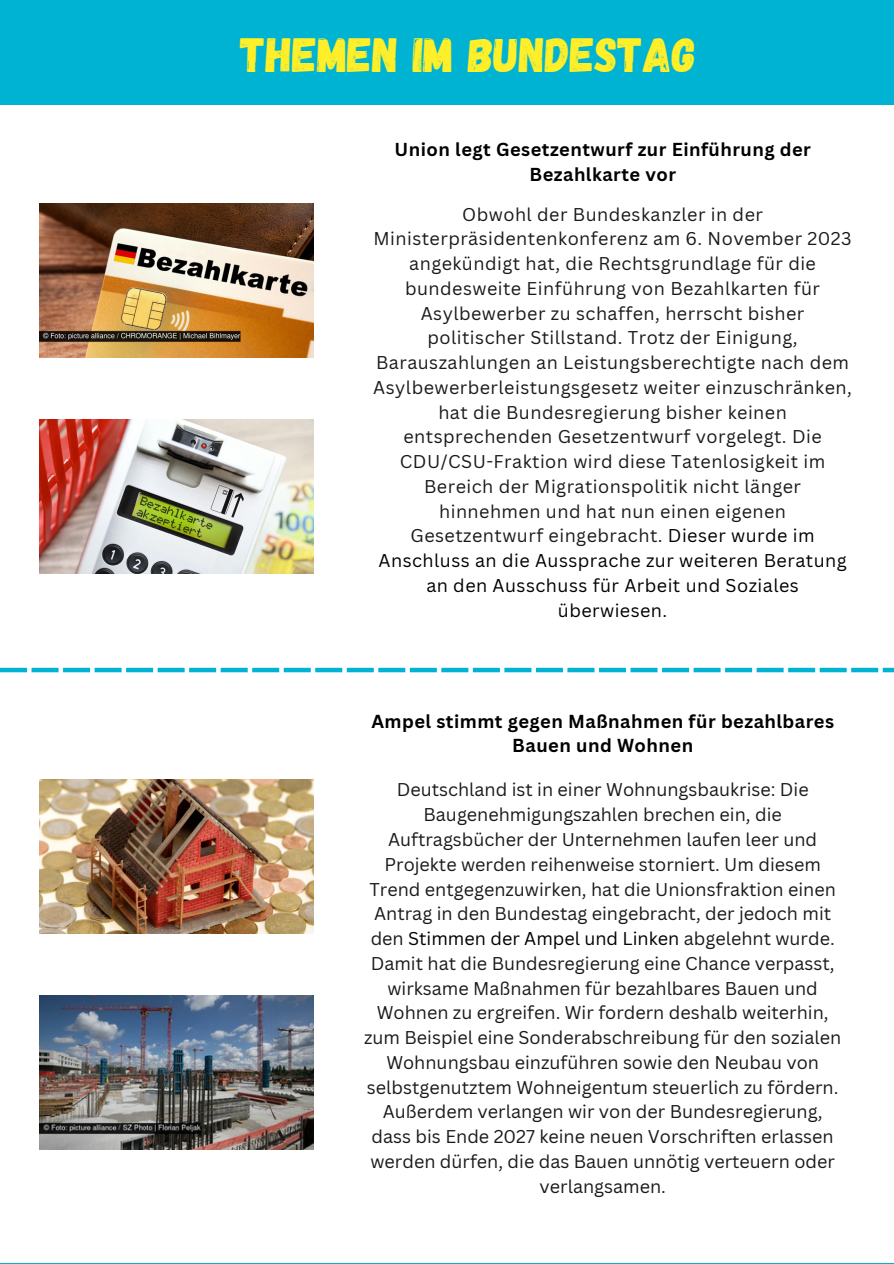
<style>
.page{position:relative;width:894px;height:1264px;background:#fff}
.page>*{position:absolute;margin:0;border:0;box-sizing:border-box;transform-origin:0 0}
.t1{font:48px "Gagalin";color:#ffef28}
.t2{font:700 18.3px/24.8px "Canva Sans";letter-spacing:.025em;color:#000;text-align:center}
.t3{font:18px/24.8px "Canva Sans";color:#1a1a1a;text-align:center}
.t4{font:18px/24.8px "Canva Sans";letter-spacing:.025em;color:#1a1a1a;text-align:center}
.s1{color:#000}
</style>
<div class="page">
<div style="left:0;top:0;width:893px;height:1263px;background:#01b3d2"></div>
<div style="left:0;top:105px;width:893px;height:1157px;background:#fff"></div>
<svg style="left:0;top:667px;width:893px;height:5px;background:#47c7de"></svg>
<img style="left:40px;top:203px;width:273px;height:154px">
<img style="left:40px;top:419px;width:273px;height:155px">
<img style="left:40px;top:779px;width:273px;height:154px">
<img style="left:40px;top:995px;width:273px;height:154px">
<p class="t1" style="left:240px;top:23px;width:457px">THEMEN IM BUNDESTAG</p>
<p class="t2" style="left:394px;top:137px;width:417px">Union legt Gesetzentwurf zur Einführung der<br>Bezahlkarte vor</p>
<p class="t4" style="left:373px;top:201px;width:480px">Obwohl der Bundeskanzler in der Ministerpräsidentenkonferenz am 6. November 2023 angekündigt hat, die Rechtsgrundlage für die bundesweite Einführung von Bezahlkarten für Asylbewerber zu schaffen, herrscht bisher politischer Stillstand. Trotz der Einigung, Barauszahlungen an Leistungsberechtigte nach dem Asylbewerberleistungsgesetz weiter einzuschränken, hat die Bundesregierung bisher keinen entsprechenden Gesetzentwurf vorgelegt. Die CDU/CSU-Fraktion wird diese Tatenlosigkeit im Bereich der Migrationspolitik nicht länger hinnehmen und hat nun einen eigenen Gesetzentwurf eingebracht. <span class="s1">Dieser wurde im Anschluss an die Aussprache zur weiteren Beratung an den Ausschuss für Arbeit und Soziales überwiesen.</span></p>
<p class="t2" style="left:371px;top:708px;width:464px">Ampel stimmt gegen Maßnahmen für bezahlbares<br>Bauen und Wohnen</p>
<h2 class="t3" style="left:364px;top:777px;width:478px">Deutschland ist in einer Wohnungsbaukrise: Die Baugenehmigungszahlen brechen ein, die Auftragsbücher der Unternehmen laufen leer und Projekte werden reihenweise storniert. Um diesem Trend entgegenzuwirken, hat die Unionsfraktion einen Antrag in den Bundestag eingebracht, der jedoch mit den <span class="s1">Stimmen der Ampel und Linken</span> abgelehnt wurde.<br>Damit hat die Bundesregierung eine Chance verpasst, wirksame Maßnahmen für bezahlbares Bauen und Wohnen zu ergreifen. Wir fordern deshalb weiterhin, zum Beispiel eine Sonderabschreibung für den sozialen Wohnungsbau einzuführen sowie den Neubau von selbstgenutztem Wohneigentum steuerlich zu fördern.<br>Außerdem verlangen wir von der Bundesregierung, dass bis Ende 2027 keine neuen Vorschriften erlassen werden dürfen, die das Bauen unnötig verteuern oder verlangsamen.</h2>
</div>
